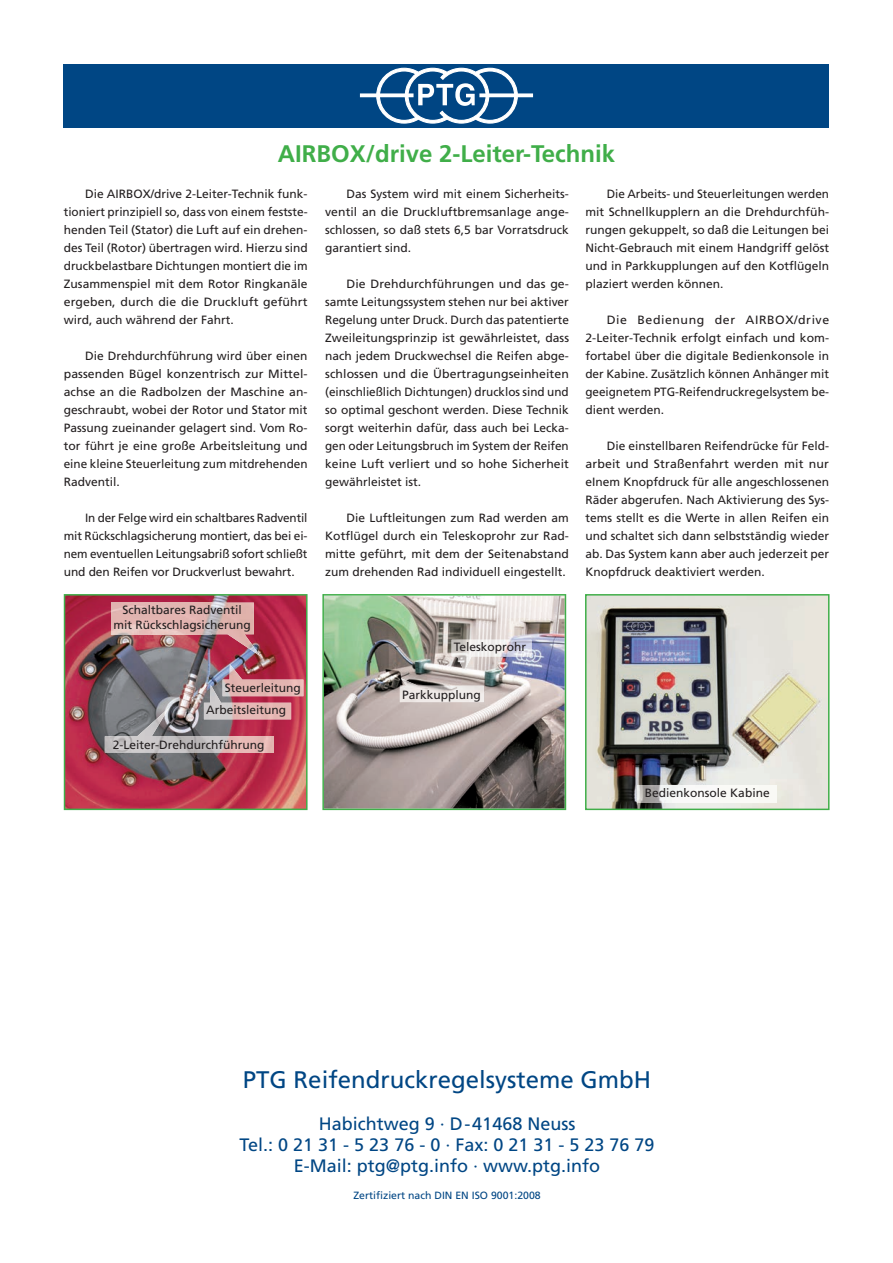
<style>
.page{position:relative;width:893px;height:1263px;background:#fff}
.page>*{position:absolute;margin:0;border:0;box-sizing:border-box;transform-origin:0 0}
.t1{font:24px "Frutiger";color:#004684}
.t2{font:700 24px "Frutiger";color:#40ae49}
.t3{font:18px/21px "Frutiger";color:#004684;text-align:center}
.t4{font:12px/18px "Frutiger";color:#231f20;text-align:justify}
.t5{font:10.5px "Frutiger";color:#004684}
</style>
<div class="page">
<div style="left:64px;top:64px;width:765px;height:64px;background:#004684"></div>
<div style="left:360px;top:93px;width:54px;height:4px;border:1px solid #fff"></div>
<div style="left:479px;top:93px;width:54px;height:4px;border:1px solid #fff"></div>
<svg style="left:376px;top:67px;width:142px;height:57px"></svg>
<img style="left:67px;top:597px;width:238px;height:210px">
<div style="left:64px;top:594px;width:244px;height:216px;border:2px solid #40ae49"></div>
<img style="left:588px;top:597px;width:238px;height:210px">
<div style="left:585px;top:594px;width:244px;height:216px;border:2px solid #40ae49"></div>
<img style="left:105px;top:707px;width:126px;height:45px">
<img style="left:231px;top:736px;width:42px;height:16px">
<img style="left:111px;top:603px;width:100px;height:31px">
<img style="left:211px;top:603px;width:50px;height:54px">
<img style="left:638px;top:786px;width:139px;height:16px">
<svg style="left:322px;top:594px;width:244px;height:216px;background:#9d9e95"></svg>
<img style="left:452px;top:640px;width:79px;height:31px">
<img style="left:400px;top:678px;width:84px;height:24px">
<img style="left:204px;top:685px;width:87px;height:34px">
<img style="left:223px;top:664px;width:80px;height:32px">
<h1 class="t2" style="left:278px;top:140px;width:339px">AIRBOX/drive 2-Leiter-Technik</h1>
<p class="t4" style="left:64px;top:185px;width:245px;text-indent:21px">Die AIRBOX/drive 2-Leiter-Technik funk&shy;tioniert prinzipiell so, dass von einem festste&shy;henden Teil (Stator) die Luft auf ein drehen&shy;des Teil (Rotor) übertragen wird. Hierzu sind druckbelastbare Dichtungen montiert die im Zusammenspiel mit dem Rotor Ringkanäle ergeben, durch die die Druckluft geführt wird, auch während der Fahrt.</p>
<p class="t4" style="left:64px;top:347px;width:245px;text-indent:21px">Die Drehdurchführung wird über einen passenden Bügel konzentrisch zur Mittel&shy;achse an die Radbolzen der Maschine an&shy;geschraubt, wobei der Rotor und Stator mit Passung zueinander gelagert sind. Vom Ro&shy;tor führt je eine große Arbeitsleitung und eine kleine Steuerleitung zum mitdrehenden Radventil.</p>
<p class="t4" style="left:64px;top:509px;width:245px;text-indent:21px">In der Felge wird ein schaltbares Radventil mit Rückschlagsicherung montiert, das bei ei&shy;nem eventuellen Leitungsabriß sofort schließt und den Reifen vor Druckverlust bewahrt.</p>
<p class="t4" style="left:113px;top:603px;width:139px;line-height:14.4px;text-align:center">Schaltbares Radventil mit Rückschlagsicherung</p>
<p class="t4" style="left:225px;top:679px;width:78px">Steuerleitung</p>
<p class="t4" style="left:206px;top:701px;width:82px">Arbeitsleitung</p>
<p class="t4" style="left:113px;top:736px;width:153px">2-Leiter-Drehdurchführung</p>
<p class="t4" style="left:325px;top:185px;width:245px;text-indent:21px">Das System wird mit einem Sicherheits&shy;ventil an die Druckluftbremsanlage ange&shy;schlossen, so daß stets 6,5 bar Vorratsdruck garantiert sind.</p>
<p class="t4" style="left:325px;top:275px;width:245px;text-indent:21px">Die Drehdurchführungen und das ge&shy;samte Leitungssystem stehen nur bei aktiver Regelung unter Druck. Durch das patentierte Zweileitungsprinzip ist gewährleistet, dass nach jedem Druckwechsel die Reifen abge&shy;schlossen und die Übertragungseinheiten (einschließlich Dichtungen) drucklos sind und so optimal geschont werden. Diese Technik sorgt weiterhin dafür, dass auch bei Lecka&shy;gen oder Leitungsbruch im System der Reifen keine Luft verliert und so hohe Sicherheit gewährleistet ist.</p>
<p class="t4" style="left:325px;top:509px;width:245px;text-indent:21px">Die Luftleitungen zum Rad werden am Kotflügel durch ein Teleskoprohr zur Rad&shy;mitte geführt, mit dem der Seitenabstand zum drehenden Rad individuell eingestellt.</p>
<p class="t4" style="left:585px;top:185px;width:245px;text-indent:21px">Die Arbeits- und Steuerleitungen werden mit Schnellkupplern an die Drehdurchfüh&shy;rungen gekuppelt, so daß die Leitungen bei Nicht-Gebrauch mit einem Handgriff gelöst und in Parkkupplungen auf den Kotflügeln plaziert werden können.</p>
<p class="t4" style="left:585px;top:311px;width:245px;text-indent:21px">Die Bedienung der AIRBOX/drive 2-Leiter-Technik erfolgt einfach und kom&shy;fortabel über die digitale Bedienkonsole in der Kabine. Zusätzlich können Anhänger mit geeignetem PTG-Reifendruckregelsystem be&shy;dient werden.</p>
<p class="t4" style="left:585px;top:437px;width:245px;text-indent:21px">Die einstellbaren Reifendrücke für Feld&shy;arbeit und Straßenfahrt werden mit nur eInem Knopfdruck für alle angeschlossenen Räder abgerufen. Nach Aktivierung des Sys&shy;tems stellt es die Werte in allen Reifen ein und schaltet sich dann selbstständig wieder ab. Das System kann aber auch jederzeit per Knopfdruck deaktiviert werden.</p>
<p class="t4" style="left:454px;top:638px;width:74px">Teleskoprohr</p>
<p class="t4" style="left:402px;top:685px;width:80px">Parkkupplung</p>
<p class="t4" style="left:645px;top:784px;width:126px">Bedienkonsole Kabine</p>
<h1 class="t1" style="left:243px;top:1066px;width:410px">PTG Reifendruckregelsysteme GmbH</h1>
<h2 class="t3" style="left:240px;top:1113px;width:416px">Habichtweg 9 · D-41468 Neuss<br>Tel.: 0 21 31 - 5 23 76 - 0 · Fax: 0 21 31 - 5 23 76 79<br>E-Mail: ptg@ptg.info · www.ptg.info</h2>
<p class="t5" style="left:353px;top:1189px;width:189px">Zertifiziert nach DIN EN ISO 9001:2008</p>
</div>
